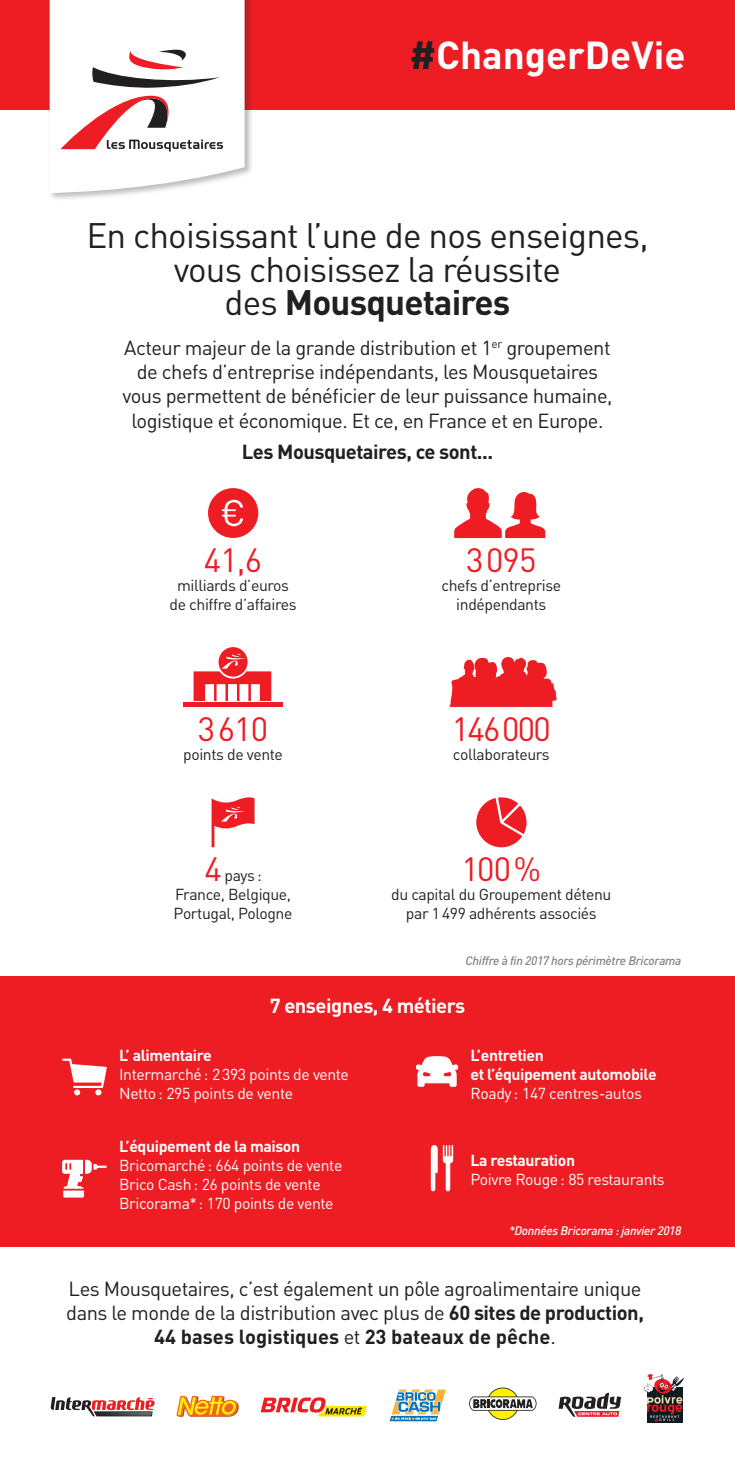
<style>
.page{position:relative;width:735px;height:1474px;background:#fff}
.page>*{position:absolute;margin:0;border:0;box-sizing:border-box;transform-origin:0 0}
.t1{font:700 38.5px "DIN Pro";color:#fff}
.t2{font:35px/33.2px "DIN Pro";letter-spacing:-.025em;color:#231f20;text-align:center}
.t3{font:33.25px "DIN Pro";letter-spacing:-.025em;color:#ee1d23}
.t4{font:20.12px/24.2px "DIN Pro";letter-spacing:-.025em;color:#231f20;text-align:center}
.t5{font:700 20.12px "DIN Pro";letter-spacing:-.025em;color:#231f20}
.t6{font:700 20.12px "DIN Pro";letter-spacing:-.025em;color:#fff}
.t7{font:15.75px/18.9px "DIN Pro";letter-spacing:-.025em;color:#231f20;text-align:center}
.t8{font:15.75px/18.9px "DIN Pro";letter-spacing:-.025em;color:#fff}
.t9{font:700 15.75px/18.9px "DIN Pro";letter-spacing:-.025em;color:#fff}
.t10{font:italic 500 12.25px "DIN Pro";letter-spacing:-.025em;color:#808285}
.t11{font:italic 500 12.25px "DIN Pro";letter-spacing:-.025em;color:#fff}
.s1{color:#231f20}
.s2{font-weight:700}
.s3{font-size:33.25px;color:#ee1d23}
</style>
<div class="page">
<div style="left:0;top:0;width:734px;height:109px;background:#ee1d23"></div>
<div style="left:48px;top:0;width:205px;height:202px;background:#231f20;opacity:.3"></div>
<svg style="left:50px;top:0;width:194px;height:193px"></svg>
<div style="left:0;top:976px;width:734px;height:270px;background:#ee1d23"></div>
<svg style="left:62px;top:1159px;width:45px;height:38px"></svg>
<svg style="left:415px;top:1056px;width:43px;height:30px"></svg>
<svg style="left:430px;top:1145px;width:23px;height:47px"></svg>
<svg style="left:62px;top:1058px;width:45px;height:37px"></svg>
<div style="left:218px;top:647px;width:29px;height:29px;background:#ee1d23;border-radius:50%"></div>
<svg style="left:183px;top:653px;width:99px;height:54px"></svg>
<svg style="left:449px;top:657px;width:108px;height:50px"></svg>
<svg style="left:454px;top:488px;width:91px;height:50px"></svg>
<div style="left:208px;top:488px;width:50px;height:50px;background:#ee1d23;border-radius:50%"></div>
<svg style="left:222px;top:500px;width:21px;height:26px"></svg>
<svg style="left:476px;top:797px;width:50px;height:50px"></svg>
<svg style="left:211px;top:797px;width:43px;height:50px"></svg>
<svg style="left:389px;top:1389px;width:57px;height:32px"></svg>
<svg style="left:469px;top:1387px;width:67px;height:32px"></svg>
<svg style="left:558px;top:1392px;width:62px;height:24px"></svg>
<svg style="left:176px;top:1395px;width:63px;height:21px"></svg>
<svg style="left:50px;top:1397px;width:105px;height:19px"></svg>
<svg style="left:260px;top:1397px;width:106px;height:19px"></svg>
<div style="left:646px;top:1387px;width:36px;height:35px;background:#101a21"></div>
<svg style="left:643px;top:1374px;width:41px;height:47px"></svg>
<h1 class="t1" style="left:409px;top:23px;width:277px"><span class="s1">#</span>ChangerDeVie</h1>
<h2 class="t2" style="left:86px;top:218px;width:563px">En choisissant l’une de nos enseignes, vous choisissez la réussite<br>des <span class="s2">Mousquetaires</span></h2>
<p class="t4" style="left:122px;top:335px;width:491px">Acteur majeur de la grande distribution et 1<sup>er</sup> groupement de chefs d’entreprise indépendants, les Mousquetaires vous permettent de bénéficier de leur puissance humaine, logistique et économique. Et ce, en France et en Europe.</p>
<p class="t5" style="left:242px;top:434px;width:253px">Les Mousquetaires, ce sont...</p>
<h3 class="t3" style="left:204px;top:537px;width:60px">41,6</h3>
<p class="t7" style="left:169px;top:575px;width:128px">milliards d’euros de chiffre d’affaires</p>
<h3 class="t3" style="left:198px;top:706px;width:72px">3610</h3>
<p class="t7" style="left:183px;top:744px;width:101px">points de vente</p>
<p class="t7" style="left:173px;top:865px;width:120px"><span class="s3">4</span> pays :<br>France, Belgique,<br>Portugal, Pologne</p>
<h3 class="t3" style="left:466px;top:537px;width:72px">3095</h3>
<p class="t7" style="left:441px;top:575px;width:121px">chefs d’entreprise indépendants</p>
<h3 class="t3" style="left:451px;top:706px;width:101px">146000</h3>
<p class="t7" style="left:452px;top:744px;width:98px">collaborateurs</p>
<h3 class="t3" style="left:461px;top:846px;width:81px">100%</h3>
<p class="t7" style="left:391px;top:884px;width:222px">du capital du Groupement détenu par 1499 adhérents associés</p>
<p class="t10" style="left:465px;top:950px;width:217px">Chiffre à fin 2017 hors périmètre Bricorama</p>
<p class="t6" style="left:269px;top:989px;width:197px">7 enseignes, 4 métiers</p>
<p class="t9" style="left:119px;top:1043px;width:94px">L’ alimentaire</p>
<p class="t8" style="left:119px;top:1063px;width:231px">Intermarché: 2393 points de vente<br>Netto: 295 points de vente</p>
<p class="t9" style="left:119px;top:1135px;width:182px">L’équipement de la maison</p>
<p class="t8" style="left:119px;top:1155px;width:224px">Bricomarché: 664 points de vente<br>Brico Cash: 26 points de vente<br>Bricorama*: 170 points de vente</p>
<p class="t9" style="left:470px;top:1043px;width:187px">L’entretien<br>et l’équipement automobile</p>
<p class="t8" style="left:470px;top:1082px;width:173px">Roady : 147 centres-autos</p>
<p class="t9" style="left:470px;top:1149px;width:106px">La restauration</p>
<p class="t8" style="left:470px;top:1169px;width:196px">Poivre Rouge: 85 restaurants</p>
<p class="t11" style="left:509px;top:1220px;width:173px">*Données Bricorama : janvier 2018</p>
<p class="t4" style="left:66px;top:1275px;width:579px">Les Mousquetaires, c’est également un pôle agroalimentaire unique dans le monde de la distribution avec plus de <span class="s2">60 sites de production,<br>44 bases logistiques</span> et <span class="s2">23 bateaux de pêche</span>.</p>
</div>
